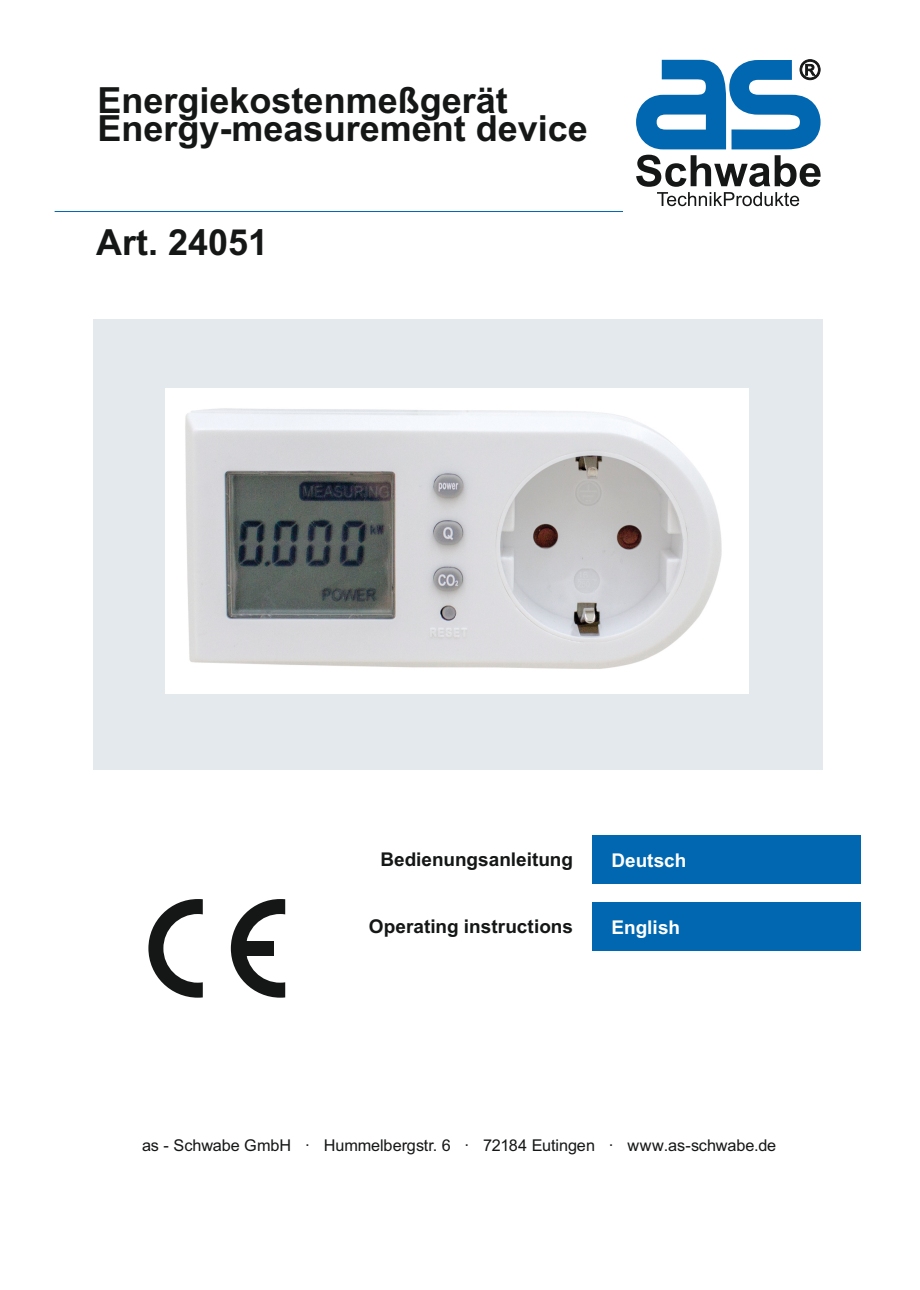
<style>
.page{position:relative;width:920px;height:1290px;background:#fff}
.page>*{position:absolute;margin:0;border:0;box-sizing:border-box;transform-origin:0 0}
.t1{font:700 36px/28.5px "Arial";color:#151616}
.t2{font:700 18.9px "Arial";color:#151616}
.t3{font:700 18.9px "Arial";color:#fff}
.t4{font:16.2px "Arial";letter-spacing:-.01em;color:#151616}
</style>
<div class="page">
<hr style="left:55px;top:211px;width:568px;height:1px;background:#0067b0">
<div style="left:93px;top:320px;width:730px;height:450px;background:#e4e9ed"></div>
<div style="left:592px;top:835px;width:269px;height:48px;background:#0067b0"></div>
<div style="left:592px;top:902px;width:269px;height:48px;background:#0067b0"></div>
<svg style="left:636px;top:155px;width:185px;height:51px"></svg>
<svg style="left:636px;top:60px;width:184px;height:89px"></svg>
<img style="left:165px;top:388px;width:584px;height:305px">
<svg style="left:148px;top:899px;width:55px;height:99px"></svg>
<svg style="left:231px;top:899px;width:54px;height:99px"></svg>
<div style="left:241px;top:941px;width:33px;height:15px;background:#151616"></div>
<h1 class="t1" style="left:98px;top:89px;width:492px">Energiekostenmeßgerät<br>Energy-measurement device</h1>
<h1 class="t1" style="left:96px;top:231px;width:174px">Art. 24051</h1>
<p class="t2" style="left:380px;top:852px;width:194px">Bedienungsanleitung</p>
<p class="t3" style="left:611px;top:853px;width:76px">Deutsch</p>
<p class="t2" style="left:369px;top:919px;width:206px">Operating instructions</p>
<p class="t3" style="left:611px;top:920px;width:70px">English</p>
<p class="t4" style="left:142px;top:1139px;width:636px">as - Schwabe GmbH · Hummelbergstr. 6 · 72184 Eutingen · www.as-schwabe.de</p>
</div>
